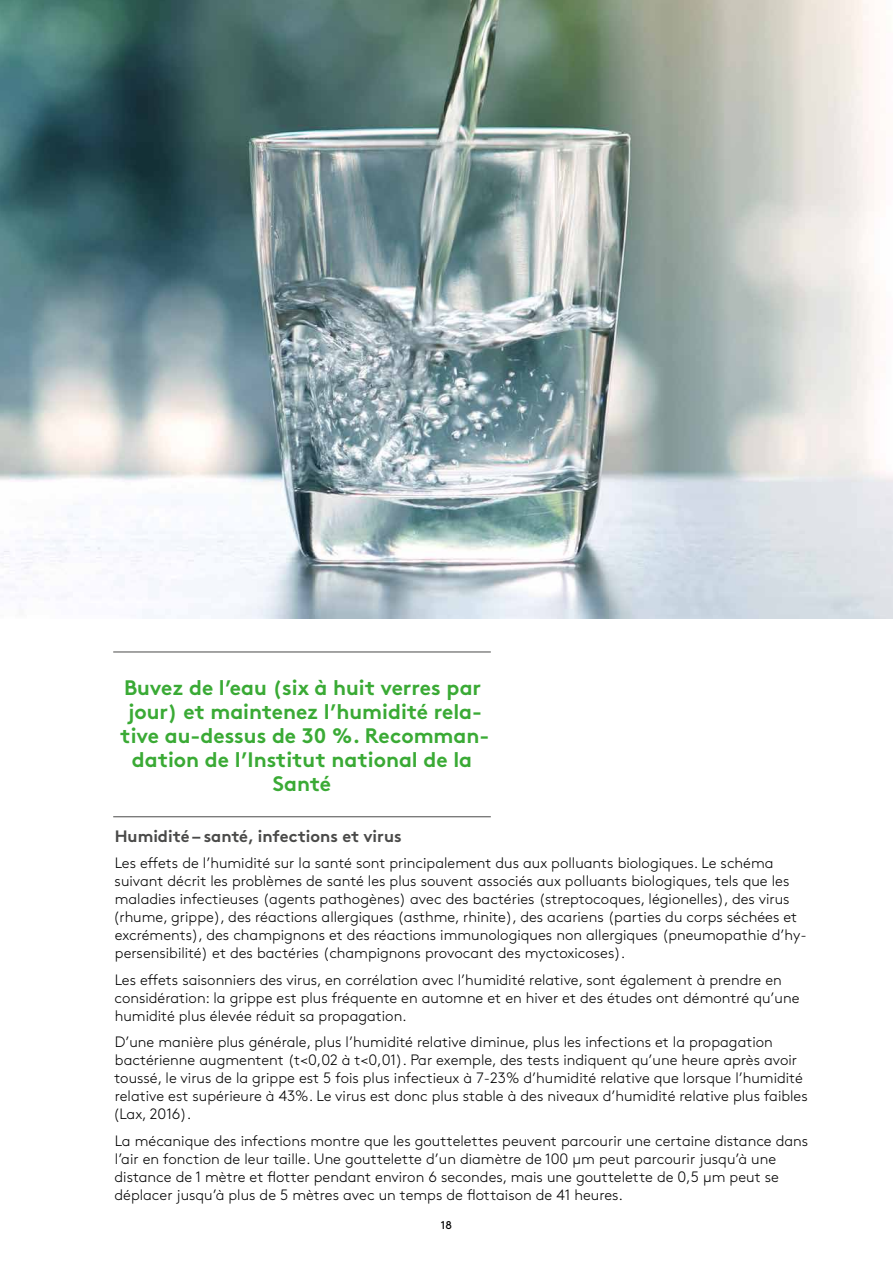
<style>
.page{position:relative;width:893px;height:1263px;background:#fff}
.page>*{position:absolute;margin:0;border:0;box-sizing:border-box;transform-origin:0 0}
.t1{font:700 21px/24px "Swegon Brown";color:#3aaa35;text-align:center}
.t2{font:700 16.5px "Swegon Brown";color:#4a4a49}
.t3{font:300 15px/18px "Swegon Brown";color:#000}
.t4{font:11.25px "Swegon Brown";color:#000}
</style>
<div class="page">
<hr style="left:113px;top:652px;width:378px;height:1px;background:#4a4a49">
<hr style="left:113px;top:816px;width:378px;height:1px;background:#4a4a49">
<img style="left:0;top:0;width:893px;height:619px">
<h1 class="t1" style="left:120px;top:673px;width:371px">Buvez de l’eau (six à huit verres par jour) et maintenez l’humidité rela&shy;tive au-dessus de 30 %. Recomman&shy;dation de l’Institut national de la<br>Santé</h1>
<p class="t2" style="left:115px;top:822px;width:288px">Humidité – santé, infections et virus</p>
<p class="t3" style="left:113px;top:853px;width:695px">Les effets de l’humidité sur la santé sont principalement dus aux polluants biologiques. Le schéma suivant décrit les problèmes de santé les plus souvent associés aux polluants biologiques, tels que les maladies infectieuses (agents pathogènes) avec des bactéries (streptocoques, légionelles), des virus (rhume, grippe), des réactions allergiques (asthme, rhinite), des acariens (parties du corps séchées et excréments), des champignons et des réactions immunologiques non allergiques (pneumopathie d’hy&shy;persensibilité) et des bactéries (champignons provocant des myctoxicoses).</p>
<p class="t3" style="left:114px;top:969px;width:687px">Les effets saisonniers des virus, en corrélation avec l’humidité relative, sont également à prendre en considération: la grippe est plus fréquente en automne et en hiver et des études ont démontré qu’une humidité plus élevée réduit sa propagation.</p>
<p class="t3" style="left:113px;top:1032px;width:696px">D’une manière plus générale, plus l’humidité relative diminue, plus les infections et la propagation bactérienne augmentent (t&lt;0,02 à t&lt;0,01). Par exemple, des tests indiquent qu’une heure après avoir toussé, le virus de la grippe est 5 fois plus infectieux à 7-23% d’humidité relative que lorsque l’humidité relative est supérieure à 43%. Le virus est donc plus stable à des niveaux d’humidité relative plus faibles (Lax, 2016).</p>
<p class="t3" style="left:115px;top:1130px;width:695px">La mécanique des infections montre que les gouttelettes peuvent parcourir une certaine distance dans l’air en fonction de leur taille. Une gouttelette d’un diamètre de 100 μm peut parcourir jusqu’à une distance de 1 mètre et flotter pendant environ 6 secondes, mais une gouttelette de 0,5 μm peut se déplacer jusqu’à plus de 5 mètres avec un temps de flottaison de 41 heures.</p>
<p class="t4" style="left:441px;top:1216px;width:13px">18</p>
</div>
